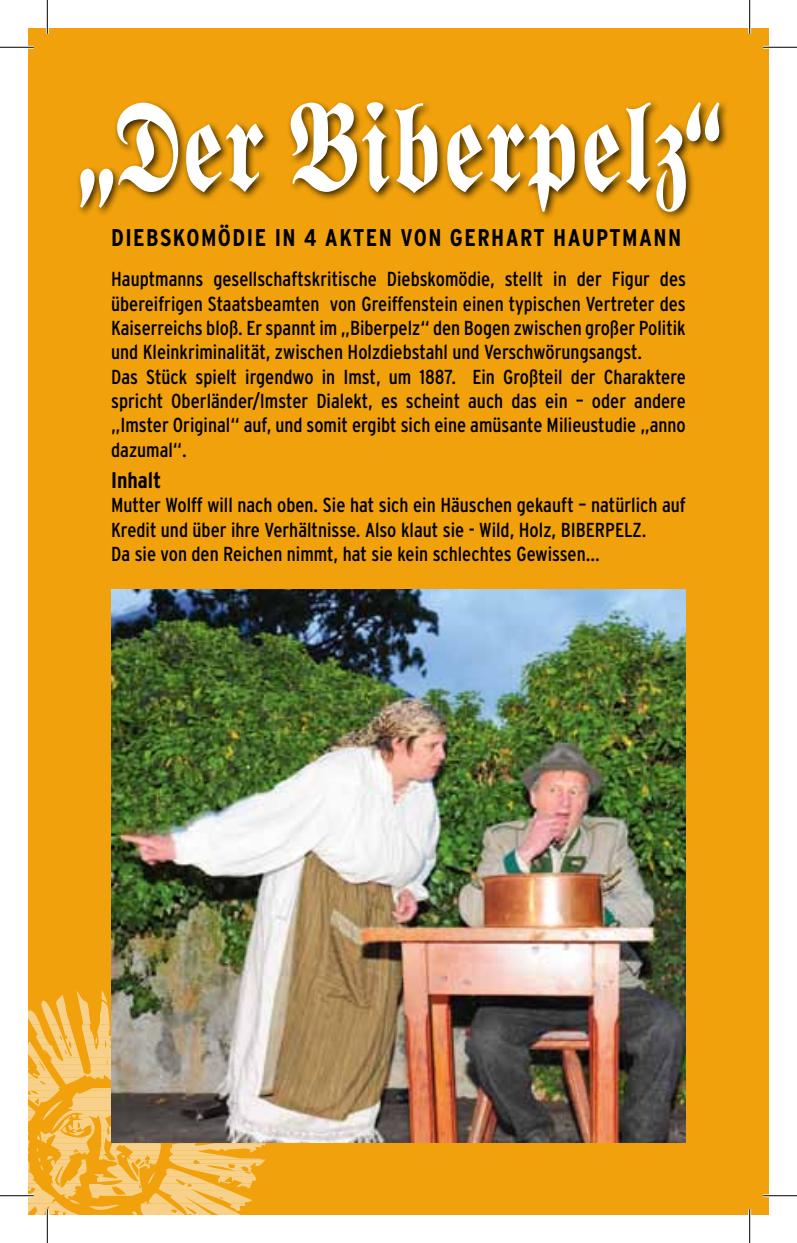
<style>
.page{position:relative;width:797px;height:1243px;background:#fff}
.page>*{position:absolute;margin:0;border:0;box-sizing:border-box;transform-origin:0 0}
.t1{font:123.52px "Wittenberger Fraktur MT Bd Dfr";color:#fff;scale:.8 1}
.t2{font:700 condensed 24.07px "Interstate";letter-spacing:.06em;color:#000}
.t3{font:700 condensed 22.5px "Interstate";color:#000}
.t4{font:condensed 20.25px/24.3px "Interstate";color:#000}
</style>
<div class="page">
<div style="left:28px;top:28px;width:740px;height:1186px;background:#f0a10c"></div>
<svg style="left:28px;top:990px;width:237px;height:224px"></svg>
<img style="left:111px;top:589px;width:574px;height:553px">
<div style="left:76px;top:98px;width:652px;height:122px;background:#000;opacity:.77"></div>
<hr style="left:0;top:46px;width:34px;height:3px;background:#fff">
<hr style="left:762px;top:46px;width:34px;height:3px;background:#fff">
<hr style="left:0;top:1194px;width:34px;height:3px;background:#fff">
<hr style="left:762px;top:1194px;width:34px;height:3px;background:#fff">
<hr style="left:46px;top:0;width:3px;height:34px;background:#fff">
<hr style="left:46px;top:1209px;width:3px;height:34px;background:#fff">
<hr style="left:747px;top:0;width:3px;height:34px;background:#fff">
<hr style="left:747px;top:1209px;width:3px;height:34px;background:#fff">
<hr style="left:0;top:47px;width:34px;height:1px;background:#000">
<hr style="left:762px;top:47px;width:34px;height:1px;background:#000">
<hr style="left:0;top:1195px;width:34px;height:1px;background:#000">
<hr style="left:762px;top:1195px;width:34px;height:1px;background:#000">
<hr style="left:47px;top:0;width:1px;height:34px;background:#000">
<hr style="left:47px;top:1209px;width:1px;height:34px;background:#000">
<hr style="left:748px;top:0;width:1px;height:34px;background:#000">
<hr style="left:748px;top:1209px;width:1px;height:34px;background:#000">
<h1 class="t1" style="left:72px;top:76px;width:815px">„Der Biberpelz“</h1>
<p class="t2" style="left:111px;top:224px;width:571px">DIEBSKOMÖDIE IN 4 AKTEN VON GERHART HAUPTMANN</p>
<p class="t4" style="left:111px;top:267px;width:576px">Hauptmanns gesellschaftskritische Diebskomödie, stellt in der Figur des übereifrigen Staatsbeamten von Greiffenstein einen typischen Vertreter des Kaiserreichs bloß. Er spannt im „Biberpelz“ den Bogen zwischen großer Politik und Kleinkriminalität, zwischen Holzdiebstahl und Verschwörungsangst.<br>Das Stück spielt irgendwo in Imst, um 1887. Ein Großteil der Charaktere spricht Oberländer/Imster Dialekt, es scheint auch das ein – oder andere „Imster Original“ auf, und somit ergibt sich eine amüsante Milieustudie „anno dazumal“.</p>
<p class="t3" style="left:111px;top:467px;width:52px">Inhalt</p>
<p class="t4" style="left:111px;top:493px;width:576px">Mutter Wolff will nach oben. Sie hat sich ein Häuschen gekauft – natürlich auf<br>Kredit und über ihre Verhältnisse. Also klaut sie - Wild, Holz, BIBERPELZ.<br>Da sie von den Reichen nimmt, hat sie kein schlechtes Gewissen…</p>
</div>
